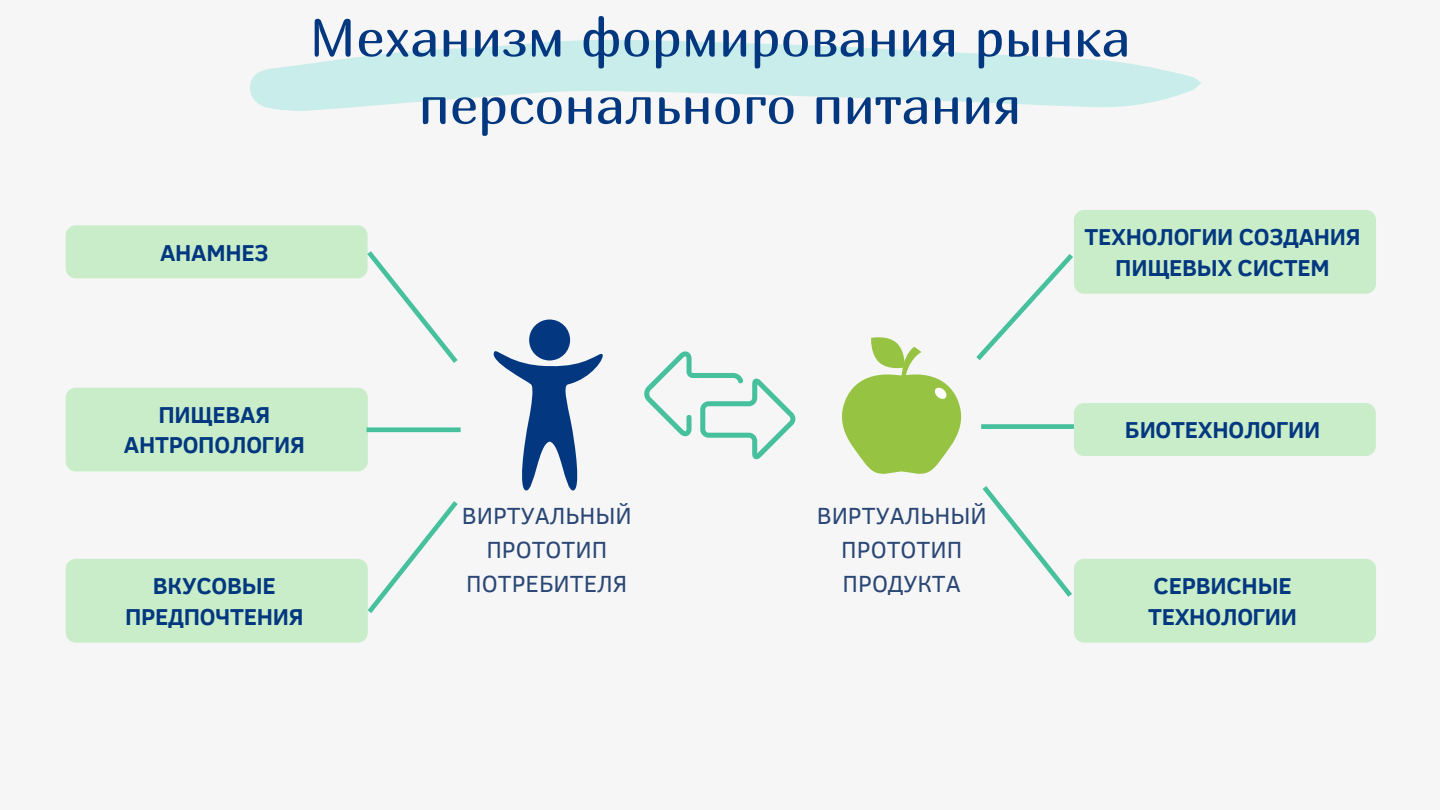
<style>
.page{position:relative;width:1440px;height:810px;background:#f6f6f6}
.page>*{position:absolute;margin:0;border:0;box-sizing:border-box;transform-origin:0 0}
.t1{font:53.5px/67.4px "Marmelad";color:#033880;text-align:center}
.t2{font:24px/33.8px "Clear Sans";color:#2a4775;text-align:center}
.t3{font:700 23.6px/30.3px "Clear Sans";letter-spacing:-.01em;color:#033880;text-align:center}
</style>
<div class="page">
<svg style="left:250px;top:39px;width:951px;height:72px;fill:#c9edea"></svg>
<div style="left:529px;top:320px;width:41px;height:40px;background:#033880;border-radius:50%"></div>
<svg style="left:493px;top:348px;width:110px;height:143px"></svg>
<svg style="left:842px;top:337px;width:120px;height:137px"></svg>
<svg style="left:644px;top:351px;width:151px;height:108px"></svg>
<div style="left:66px;top:225px;width:302px;height:53px;background:#c9edc9;border-radius:10px"></div>
<div style="left:66px;top:388px;width:302px;height:83px;background:#c9edc9;border-radius:10px"></div>
<div style="left:66px;top:559px;width:302px;height:84px;background:#c9edc9;border-radius:10px"></div>
<div style="left:1074px;top:210px;width:302px;height:84px;background:#c9edc9;border-radius:10px"></div>
<div style="left:1074px;top:403px;width:302px;height:53px;background:#c9edc9;border-radius:10px"></div>
<div style="left:1074px;top:559px;width:302px;height:84px;background:#c9edc9;border-radius:10px"></div>
<svg style="left:367px;top:251px;width:91px;height:112px"></svg>
<svg style="left:368px;top:501px;width:90px;height:112px"></svg>
<svg style="left:367px;top:427px;width:94px;height:5px"></svg>
<svg style="left:983px;top:486px;width:89px;height:111px"></svg>
<svg style="left:981px;top:424px;width:93px;height:5px"></svg>
<svg style="left:976px;top:254px;width:97px;height:106px"></svg>
<p class="t3" style="left:160px;top:236px;width:110px">АНАМНЕЗ</p>
<p class="t1" style="left:309px;top:3px;width:823px">Механизм формирования рынка персонального питания</p>
<p class="t3" style="left:1084px;top:221px;width:278px">ТЕХНОЛОГИИ СОЗДАНИЯ<br>ПИЩЕВЫХ СИСТЕМ</p>
<p class="t3" style="left:124px;top:398px;width:182px">ПИЩЕВАЯ<br>АНТРОПОЛОГИЯ</p>
<p class="t3" style="left:125px;top:570px;width:180px">ВКУСОВЫЕ<br>ПРЕДПОЧТЕНИЯ</p>
<p class="t2" style="left:462px;top:498px;width:171px">ВИРТУАЛЬНЫЙ<br>ПРОТОТИП<br>ПОТРЕБИТЕЛЯ</p>
<p class="t2" style="left:817px;top:498px;width:171px">ВИРТУАЛЬНЫЙ<br>ПРОТОТИП<br>ПРОДУКТА</p>
<p class="t3" style="left:1125px;top:414px;width:197px">БИОТЕХНОЛОГИИ</p>
<p class="t3" style="left:1148px;top:570px;width:151px;text-align:left">СЕРВИСНЫЕ<br>ТЕХНОЛОГИИ</p>
</div>
